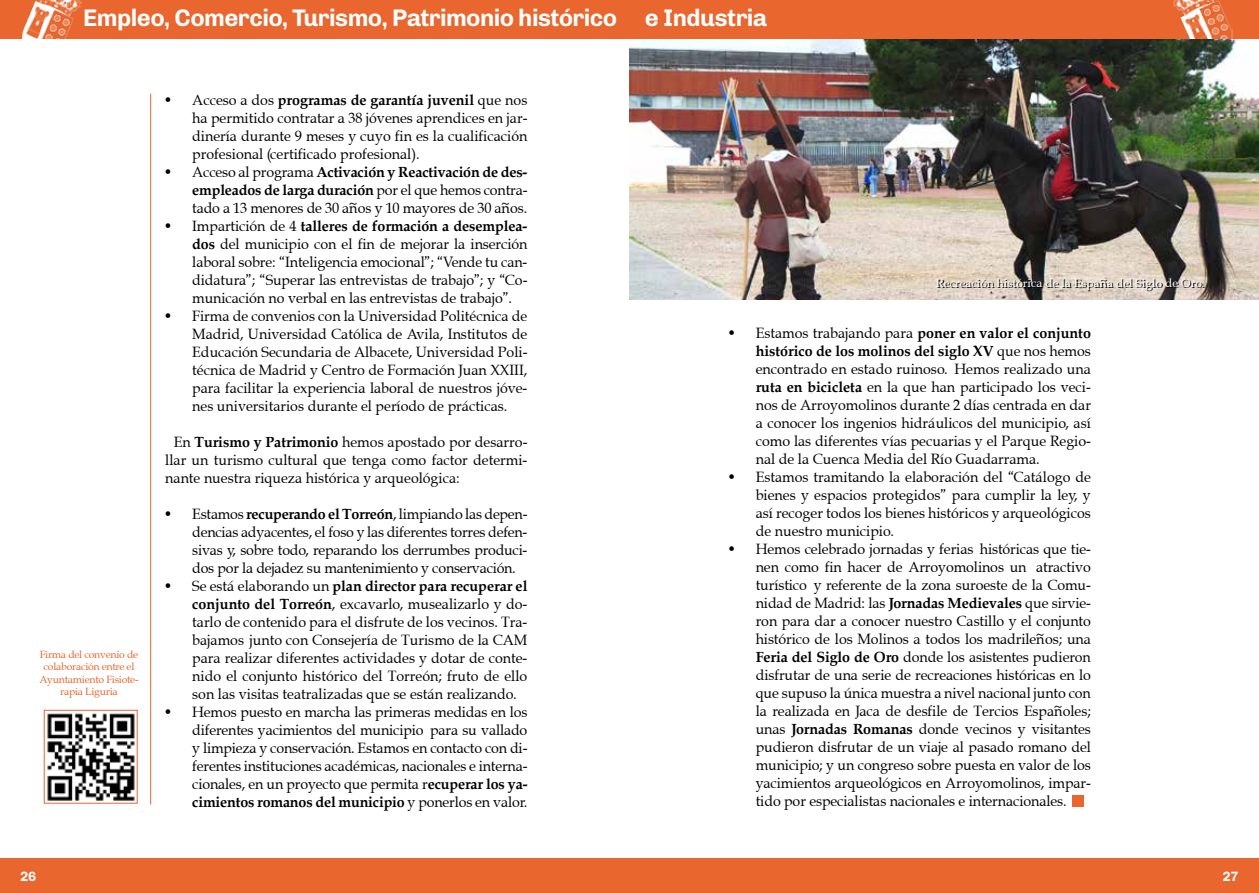
<style>
.page{position:relative;width:1259px;height:893px;background:#fff}
.page>*{position:absolute;margin:0;border:0;box-sizing:border-box;transform-origin:0 0}
.t1{font:700 24px "Chivo";letter-spacing:-.025em;color:#fff}
.t2{font:15px/18px "Queens Park";color:#000;text-align:justify;scale:.95 1}
.t3{font:700 13.5px "Chivo";color:#fff}
.t4{font:12px "Queens Park";color:#000}
.t5{font:10.5px/12.6px "Queens Park";letter-spacing:-.025em;color:#e9672e;text-align:center}
.s1{font-weight:700}
</style>
<div class="page">
<img style="left:629px;top:39px;width:630px;height:261px">
<div style="left:1072px;top:795px;width:11px;height:11px;background:#e9672e"></div>
<div style="left:0;top:858px;width:1259px;height:35px;background:#e9672e"></div>
<div style="left:0;top:0;width:1259px;height:39px;background:#e9672e"></div>
<img style="left:47px;top:713px;width:88px;height:88px">
<div style="left:44px;top:710px;width:94px;height:94px;border:1px solid #e9672e"></div>
<hr style="left:150px;top:94px;width:1px;height:711px;background:#e9672e">
<h1 class="t1" style="left:83px;top:3px;width:685px">Empleo, Comercio, Turismo, Patrimonio histórico e Industria</h1>
<p class="t5" style="left:39px;top:648px;width:101px">Firma del convenio de colaboración entre el<br>Ayuntamiento Fisiote&shy;rapia Liguria</p>
<p class="t2" style="left:192px;top:91px;width:354px;text-indent:-27px">• Acceso a dos <span class="s1">programas de garantía juvenil</span> que nos ha permitido contratar a 38 jóvenes aprendices en jar&shy;dinería durante 9 meses y cuyo fin es la cualificación profesional (certificado profesional).</p>
<p class="t2" style="left:192px;top:163px;width:354px;text-indent:-27px">• Acceso al programa <span class="s1">Activación y Reactivación de des&shy;empleados de larga duración</span> por el que hemos contra&shy;tado a 13 menores de 30 años y 10 mayores de 30 años.</p>
<p class="t2" style="left:192px;top:217px;width:354px;text-indent:-27px">• Impartición de 4 <span class="s1">talleres de formación a desemplea&shy;dos</span> del municipio con el fin de mejorar la inserción laboral sobre: “Inteligencia emocional”; “Vende tu can&shy;didatura”; “Superar las entrevistas de trabajo”; y “Co&shy;municación no verbal en las entrevistas de trabajo”.</p>
<p class="t2" style="left:192px;top:307px;width:354px;text-indent:-27px">• Firma de convenios con la Universidad Politécnica de Madrid, Universidad Católica de Avila, Institutos de Educación Secundaria de Albacete, Universidad Poli&shy;técnica de Madrid y Centro de Formación Juan XXIII, para facilitar la experiencia laboral de nuestros jóve&shy;nes universitarios durante el período de prácticas.</p>
<p class="t2" style="left:165px;top:433px;width:383px;text-indent:9px">En <span class="s1">Turismo y Patrimonio</span> hemos apostado por desarro&shy;llar un turismo cultural que tenga como factor determi&shy;nante nuestra riqueza histórica y arqueológica:</p>
<p class="t2" style="left:192px;top:505px;width:354px;text-indent:-27px">• Estamos <span class="s1">recuperando el Torreón</span>, limpiando las depen&shy;dencias adyacentes, el foso y las diferentes torres defen&shy;sivas y, sobre todo, reparando los derrumbes produci&shy;dos por la dejadez su mantenimiento y conservación.</p>
<p class="t2" style="left:192px;top:577px;width:354px;text-indent:-27px">• Se está elaborando un <span class="s1">plan director para recuperar el conjunto del Torreón</span>, excavarlo, musealizarlo y do&shy;tarlo de contenido para el disfrute de los vecinos. Tra&shy;bajamos junto con Consejería de Turismo de la CAM para realizar diferentes actividades y dotar de conte&shy;nido el conjunto histórico del Torreón; fruto de ello son las visitas teatralizadas que se están realizando.</p>
<p class="t2" style="left:192px;top:703px;width:354px;text-indent:-27px">• Hemos puesto en marcha las primeras medidas en los diferentes yacimientos del municipio para su vallado y limpieza y conservación. Estamos en contacto con di&shy;ferentes instituciones académicas, nacionales e interna&shy;cionales, en un proyecto que permita r<span class="s1">ecuperar los ya&shy;cimientos romanos del municipio</span> y ponerlos en valor.</p>
<p class="t4" style="left:937px;top:277px;width:270px">Recreación histórica de la España del Siglo de Oro.</p>
<p class="t2" style="left:756px;top:324px;width:354px;text-indent:-27px">• Estamos trabajando para <span class="s1">poner en valor el conjunto histórico de los molinos del siglo XV</span> que nos hemos encontrado en estado ruinoso. Hemos realizado una <span class="s1">ruta en bicicleta</span> en la que han participado los veci&shy;nos de Arroyomolinos durante 2 días centrada en dar a conocer los ingenios hidráulicos del municipio, así como las diferentes vías pecuarias y el Parque Regio&shy;nal de la Cuenca Media del Río Guadarrama.</p>
<p class="t2" style="left:756px;top:468px;width:354px;text-indent:-27px">• Estamos tramitando la elaboración del “Catálogo de bienes y espacios protegidos” para cumplir la ley, y así recoger todos los bienes históricos y arqueológicos de nuestro municipio.</p>
<p class="t2" style="left:756px;top:540px;width:354px;text-indent:-27px">• Hemos celebrado jornadas y ferias históricas que tie&shy;nen como fin hacer de Arroyomolinos un atractivo turístico y referente de la zona suroeste de la Comu&shy;nidad de Madrid: las <span class="s1">Jornadas Medievales</span> que sirvie&shy;ron para dar a conocer nuestro Castillo y el conjunto histórico de los Molinos a todos los madrileños; una <span class="s1">Feria del Siglo de Oro</span> donde los asistentes pudieron disfrutar de una serie de recreaciones históricas en lo que supuso la única muestra a nivel nacional junto con la realizada en Jaca de desfile de Tercios Españoles; unas <span class="s1">Jornadas Romanas</span> donde vecinos y visitantes pudieron disfrutar de un viaje al pasado romano del municipio; y un congreso sobre puesta en valor de los yacimientos arqueológicos en Arroyomolinos, impar&shy;tido por especialistas nacionales e internacionales.</p>
<p class="t3" style="left:20px;top:868px;width:18px">26</p>
<p class="t3" style="left:1222px;top:868px;width:18px">27</p>
</div>
